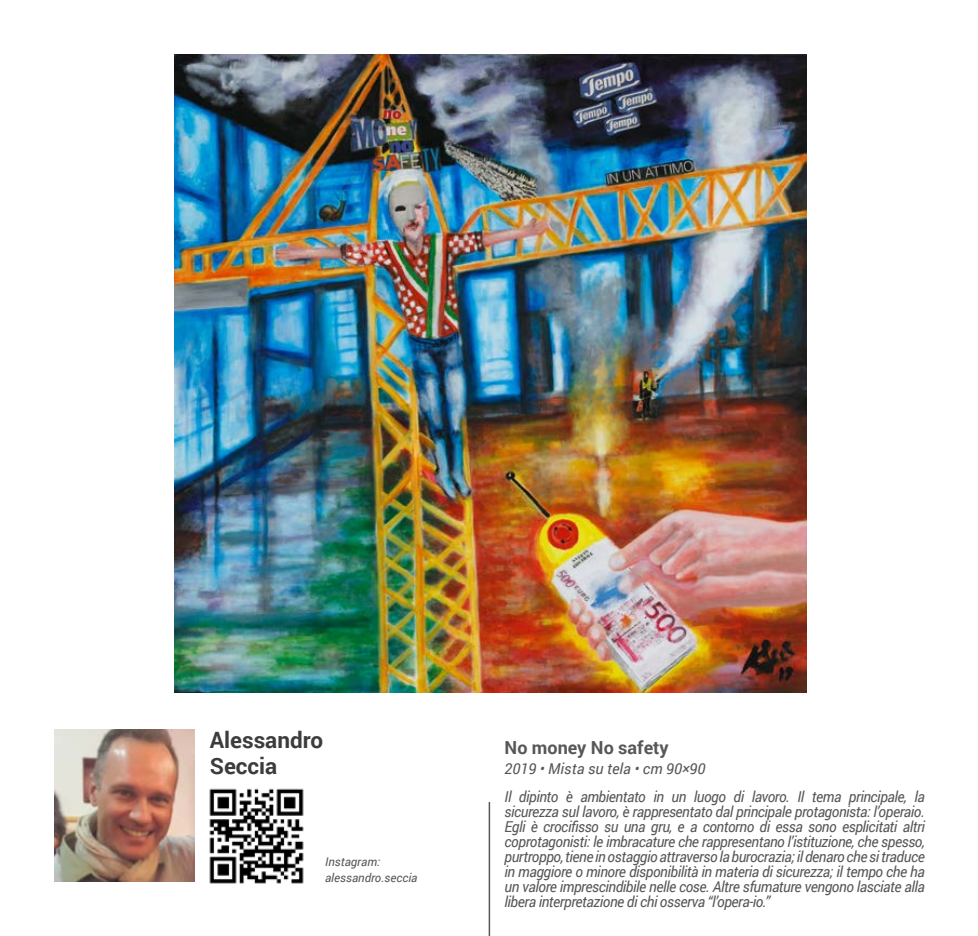
<style>
.page{position:relative;width:978px;height:936px;background:#fff}
.page>*{position:absolute;margin:0;border:0;box-sizing:border-box;transform-origin:0 0}
.t1{font:700 22.5px/26.5px "Roboto";color:#3c3c3b}
.t2{font:700 18px "Roboto";color:#575756}
.t3{font:italic 15px/15px "Roboto";letter-spacing:-.03em;color:#575756;text-align:justify;scale:.95 1}
.t4{font:italic 15px/27.8px "Roboto";letter-spacing:-.03em;color:#575756}
.t5{font:italic 12px/16px "Roboto";color:#575756}
</style>
<div class="page">
<hr style="left:489px;top:801px;width:1px;height:134px;background:#575756">
<img style="left:54px;top:729px;width:141px;height:152px">
<img style="left:175px;top:54px;width:631px;height:638px">
<img style="left:209px;top:788px;width:95px;height:96px">
<h1 class="t1" style="left:210px;top:725px;width:115px">Alessandro<br>Seccia</h1>
<p class="t2" style="left:505px;top:734px;width:166px">No money No safety</p>
<p class="t4" style="left:505px;top:754px;width:422px">2019 • Mista su tela • cm 90×90<br>Il dipinto è ambientato in un luogo di lavoro. Il tema principale, la</p>
<p class="t3" style="left:505px;top:803px;width:444px">sicurezza sul lavoro, è rappresentato dal principale protagonista: l’operaio.<br>Egli è crocifisso su una gru, e a contorno di essa sono esplicitati altri coprotagonisti: le imbracature che rappresentano l’istituzione, che spesso, purtroppo, tiene in ostaggio attraverso la burocrazia; il denaro che si traduce in maggiore o minore disponibilità in materia di sicurezza; il tempo che ha un valore imprescindibile nelle cose. Altre sfumature vengono lasciate alla libera interpretazione di chi osserva “l’opera-io.”</p>
<p class="t5" style="left:325px;top:852px;width:94px">Instagram: alessandro.seccia</p>
</div>
